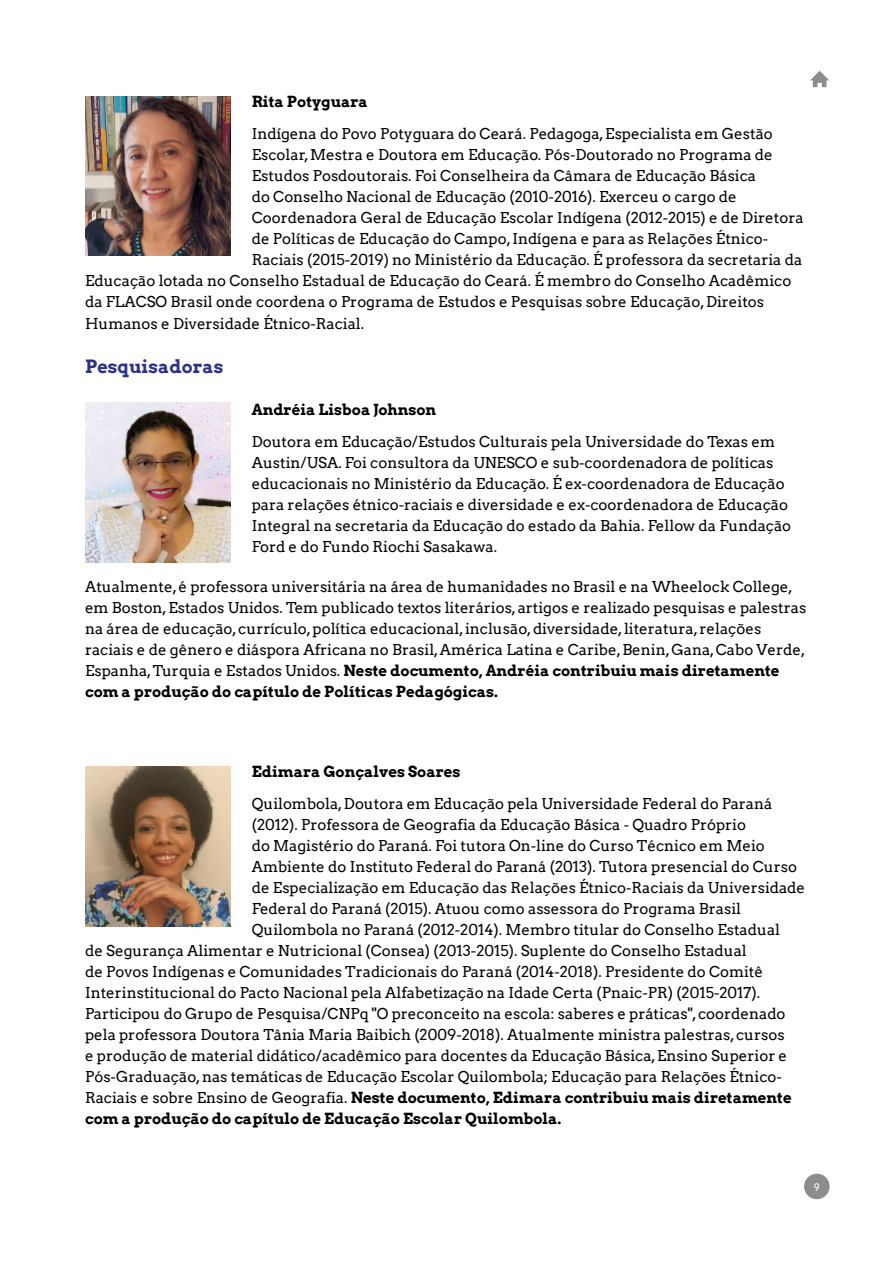
<style>
.page{position:relative;width:893px;height:1263px;background:#fff}
.page>*{position:absolute;margin:0;border:0;box-sizing:border-box;transform-origin:0 0}
.Subtítulo{font:700 18px "Arvo";color:#2e3285}
.Parágrafo{font:15px/21px "Arvo";color:#000}
.Parágrafo-2{font:700 15px "Arvo";color:#000}
.t1{font:10.5px "Azo Sans";color:#fff}
.s1{font-weight:700}
.s2{font-weight:400}
</style>
<div class="page">
<div style="left:804px;top:1174px;width:26px;height:25px;background:#8e8d8c;border-radius:50%"></div>
<svg style="left:810px;top:71px;width:19px;height:16px"></svg>
<img style="left:85px;top:96px;width:145px;height:160px">
<img style="left:85px;top:402px;width:145px;height:160px">
<img style="left:85px;top:766px;width:145px;height:160px">
<p class="Parágrafo-2" style="left:252px;top:92px;width:118px">Rita Potyguara</p>
<p class="Parágrafo" style="left:252px;top:123px;width:523px">Indígena do Povo Potyguara do Ceará. Pedagoga, Especialista em Gestão</p>
<p class="Parágrafo" style="left:252px;top:144px;width:523px">Escolar, Mestra e Doutora em Educação. Pós-Doutorado no Programa de</p>
<p class="Parágrafo" style="left:252px;top:165px;width:506px">Estudos Posdoutorais. Foi Conselheira da Câmara de Educação Básica</p>
<p class="Parágrafo" style="left:252px;top:186px;width:487px">do Conselho Nacional de Educação (2010-2016). Exerceu o cargo de</p>
<p class="Parágrafo" style="left:252px;top:207px;width:553px">Coordenadora Geral de Educação Escolar Indígena (2012-2015) e de Diretora</p>
<p class="Parágrafo" style="left:252px;top:228px;width:518px">de Políticas de Educação do Campo, Indígena e para as Relações Étnico-</p>
<p class="Parágrafo" style="left:252px;top:249px;width:552px">Raciais (2015-2019) no Ministério da Educação. É professora da secretaria da</p>
<p class="Parágrafo" style="left:85px;top:270px;width:708px">Educação lotada no Conselho Estadual de Educação do Ceará. É membro do Conselho Acadêmico</p>
<p class="Parágrafo" style="left:85px;top:291px;width:681px">da FLACSO Brasil onde coordena o Programa de Estudos e Pesquisas sobre Educação, Direitos</p>
<p class="Parágrafo" style="left:85px;top:313px;width:281px">Humanos e Diversidade Étnico-Racial.</p>
<p class="Subtítulo" style="left:85px;top:355px;width:140px">Pesquisadoras</p>
<p class="Parágrafo-2" style="left:252px;top:400px;width:186px">Andréia Lisboa Johnson</p>
<p class="Parágrafo" style="left:252px;top:431px;width:541px">Doutora em Educação/Estudos Culturais pela Universidade do Texas em Austin/USA. Foi consultora da UNESCO e sub-coordenadora de políticas educacionais no Ministério da Educação. É ex-coordenadora de Educação para relações étnico-raciais e diversidade e ex-coordenadora de Educação Integral na secretaria da Educação do estado da Bahia. Fellow da Fundação Ford e do Fundo Riochi Sasakawa.</p>
<p class="Parágrafo" style="left:85px;top:576px;width:723px">Atualmente, é professora universitária na área de humanidades no Brasil e na Wheelock College, em Boston, Estados Unidos. Tem publicado textos literários, artigos e realizado pesquisas e palestras na área de educação, currículo, política educacional, inclusão, diversidade, literatura, relações raciais e de gênero e diáspora Africana no Brasil, América Latina e Caribe, Benin, Gana, Cabo Verde, Espanha, Turquia e Estados Unidos. <span class="s1">Neste documento, Andréia contribuiu mais diretamente com a produção do capítulo de Políticas Pedagógicas.</span></p>
<p class="Parágrafo-2" style="left:252px;top:762px;width:210px">Edimara Gonçalves Soares</p>
<p class="Parágrafo" style="left:252px;top:793px;width:522px">Quilombola, Doutora em Educação pela Universidade Federal do Paraná</p>
<p class="Parágrafo" style="left:252px;top:814px;width:496px">(2012). Professora de Geografia da Educação Básica - Quadro Próprio</p>
<p class="Parágrafo" style="left:252px;top:835px;width:515px">do Magistério do Paraná. Foi tutora On-line do Curso Técnico em Meio</p>
<p class="Parágrafo" style="left:252px;top:856px;width:547px">Ambiente do Instituto Federal do Paraná (2013). Tutora presencial do Curso</p>
<p class="Parágrafo" style="left:252px;top:877px;width:555px">de Especialização em Educação das Relações Étnico-Raciais da Universidade</p>
<p class="Parágrafo" style="left:252px;top:898px;width:491px">Federal do Paraná (2015). Atuou como assessora do Programa Brasil</p>
<p class="Parágrafo" style="left:252px;top:919px;width:530px">Quilombola no Paraná (2012-2014). Membro titular do Conselho Estadual</p>
<p class="Parágrafo" style="left:85px;top:940px;width:663px">de Segurança Alimentar e Nutricional (Consea) (2013-2015). Suplente do Conselho Estadual</p>
<p class="Parágrafo" style="left:85px;top:961px;width:680px">de Povos Indígenas e Comunidades Tradicionais do Paraná (2014-2018). Presidente do Comitê</p>
<p class="Parágrafo" style="left:85px;top:982px;width:676px">Interinstitucional do Pacto Nacional pela Alfabetização na Idade Certa (Pnaic-PR) (2015-2017).</p>
<p class="Parágrafo" style="left:85px;top:1003px;width:702px">Participou do Grupo de Pesquisa/CNPq "O preconceito na escola: saberes e práticas", coordenado</p>
<p class="Parágrafo" style="left:85px;top:1024px;width:701px">pela professora Doutora Tânia Maria Baibich (2009-2018). Atualmente ministra palestras, cursos</p>
<p class="Parágrafo" style="left:85px;top:1045px;width:704px">e produção de material didático/acadêmico para docentes da Educação Básica, Ensino Superior e</p>
<p class="Parágrafo" style="left:85px;top:1066px;width:698px">Pós-Graduação, nas temáticas de Educação Escolar Quilombola; Educação para Relações Étnico-</p>
<p class="Parágrafo-2" style="left:85px;top:1088px;width:708px"><span class="s2">Raciais e sobre Ensino de Geografia.</span> Neste documento, Edimara contribuiu mais diretamente</p>
<p class="Parágrafo-2" style="left:85px;top:1109px;width:478px">com a produção do capítulo de Educação Escolar Quilombola.</p>
<p class="t1" style="left:814px;top:1180px;width:8px">9</p>
</div>
